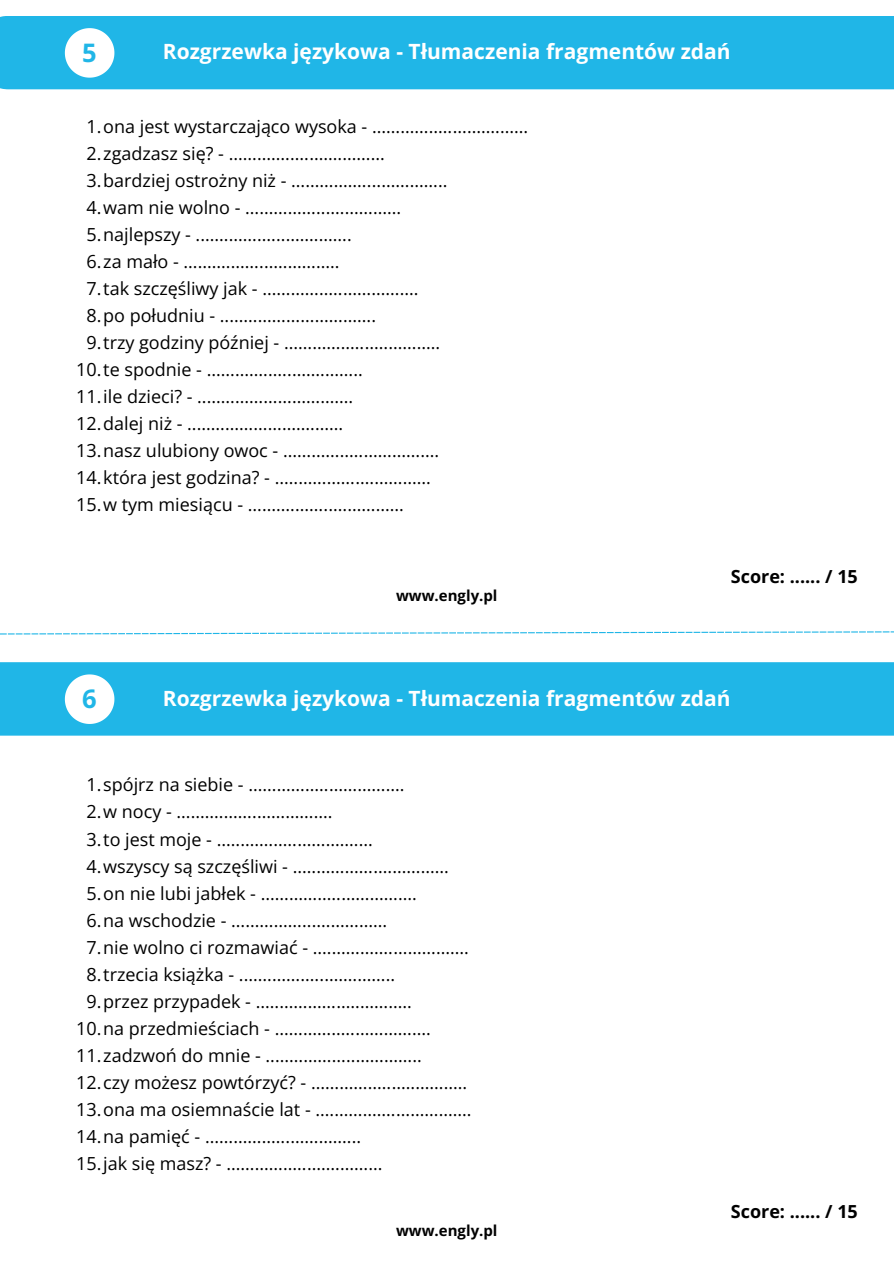
<style>
.page{position:relative;width:894px;height:1264px;background:#fff}
.page>*{position:absolute;margin:0;border:0;box-sizing:border-box;transform-origin:0 0}
.t1{font:700 25.5px "Open Sans";color:#20b6e7}
.t2{font:700 21px "Open Sans";color:#fff}
.t3{font:18px "Open Sans";color:#000}
.t4{font:700 18px "Open Sans";color:#000}
.t5{font:700 15px "Open Sans";color:#000}
</style>
<div class="page">
<div style="left:0;top:16px;width:893px;height:73px;background:#20b6e7"></div>
<div style="left:0;top:662px;width:893px;height:73px;background:#20b6e7"></div>
<svg style="left:0;top:631px;width:893px;height:3px"></svg>
<svg style="left:65px;top:674px;width:49px;height:50px"></svg>
<svg style="left:65px;top:28px;width:49px;height:50px"></svg>
<p class="t1" style="left:82px;top:35px;width:16px">5</p>
<h1 class="t2" style="left:163px;top:37px;width:569px">Rozgrzewka językowa - Tłumaczenia fragmentów zdań</h1>
<p class="t3" style="left:86px;top:114px;width:443px">1.ona jest wystarczająco wysoka - .................................</p>
<p class="t3" style="left:86px;top:141px;width:300px">2.zgadzasz się? - .................................</p>
<p class="t3" style="left:86px;top:168px;width:362px">3.bardziej ostrożny niż - .................................</p>
<p class="t3" style="left:86px;top:195px;width:316px">4.wam nie wolno - .................................</p>
<p class="t3" style="left:86px;top:222px;width:267px">5.najlepszy - .................................</p>
<p class="t3" style="left:86px;top:249px;width:254px">6.za mało - .................................</p>
<p class="t3" style="left:86px;top:276px;width:333px">7.tak szczęśliwy jak - .................................</p>
<p class="t3" style="left:86px;top:303px;width:291px">8.po południu - .................................</p>
<p class="t3" style="left:86px;top:330px;width:355px">9.trzy godziny później - .................................</p>
<p class="t3" style="left:76px;top:357px;width:288px">10.te spodnie - .................................</p>
<p class="t3" style="left:76px;top:384px;width:278px">11.ile dzieci? - .................................</p>
<p class="t3" style="left:76px;top:411px;width:268px">12.dalej niż - .................................</p>
<p class="t3" style="left:76px;top:438px;width:364px">13.nasz ulubiony owoc - .................................</p>
<p class="t3" style="left:76px;top:465px;width:356px">14.która jest godzina? - .................................</p>
<p class="t3" style="left:76px;top:492px;width:329px">15.w tym miesiącu - .................................</p>
<p class="t5" style="left:396px;top:584px;width:103px">www.engly.pl</p>
<p class="t4" style="left:730px;top:563px;width:128px">Score: ...... / 15</p>
<p class="t1" style="left:82px;top:681px;width:16px">6</p>
<p class="t2" style="left:163px;top:683px;width:569px">Rozgrzewka językowa - Tłumaczenia fragmentów zdań</p>
<h2 class="t3" style="left:86px;top:772px;width:319px">1.spójrz na siebie - .................................</h2>
<p class="t3" style="left:86px;top:799px;width:247px">2.w nocy - .................................</p>
<p class="t3" style="left:86px;top:826px;width:288px">3.to jest moje - .................................</p>
<h1 class="t3" style="left:86px;top:853px;width:364px">4.wszyscy są szczęśliwi - .................................</h1>
<p class="t3" style="left:86px;top:880px;width:332px">5.on nie lubi jabłek - .................................</p>
<p class="t3" style="left:86px;top:907px;width:302px">6.na wschodzie - .................................</p>
<p class="t3" style="left:86px;top:934px;width:384px">7.nie wolno ci rozmawiać - .................................</p>
<p class="t3" style="left:86px;top:961px;width:310px">8.trzecia książka - .................................</p>
<p class="t3" style="left:86px;top:988px;width:327px">9.przez przypadek - .................................</p>
<p class="t3" style="left:76px;top:1015px;width:356px">10.na przedmieściach - .................................</p>
<p class="t3" style="left:76px;top:1042px;width:347px">11.zadzwoń do mnie - .................................</p>
<p class="t3" style="left:76px;top:1069px;width:392px">12.czy możesz powtórzyć? - .................................</p>
<p class="t3" style="left:76px;top:1096px;width:397px">13.ona ma osiemnaście lat - .................................</p>
<p class="t3" style="left:76px;top:1123px;width:286px">14.na pamięć - .................................</p>
<p class="t3" style="left:76px;top:1150px;width:308px">15.jak się masz? - .................................</p>
<p class="t5" style="left:396px;top:1219px;width:103px">www.engly.pl</p>
<p class="t4" style="left:730px;top:1198px;width:128px">Score: ...... / 15</p>
</div>
